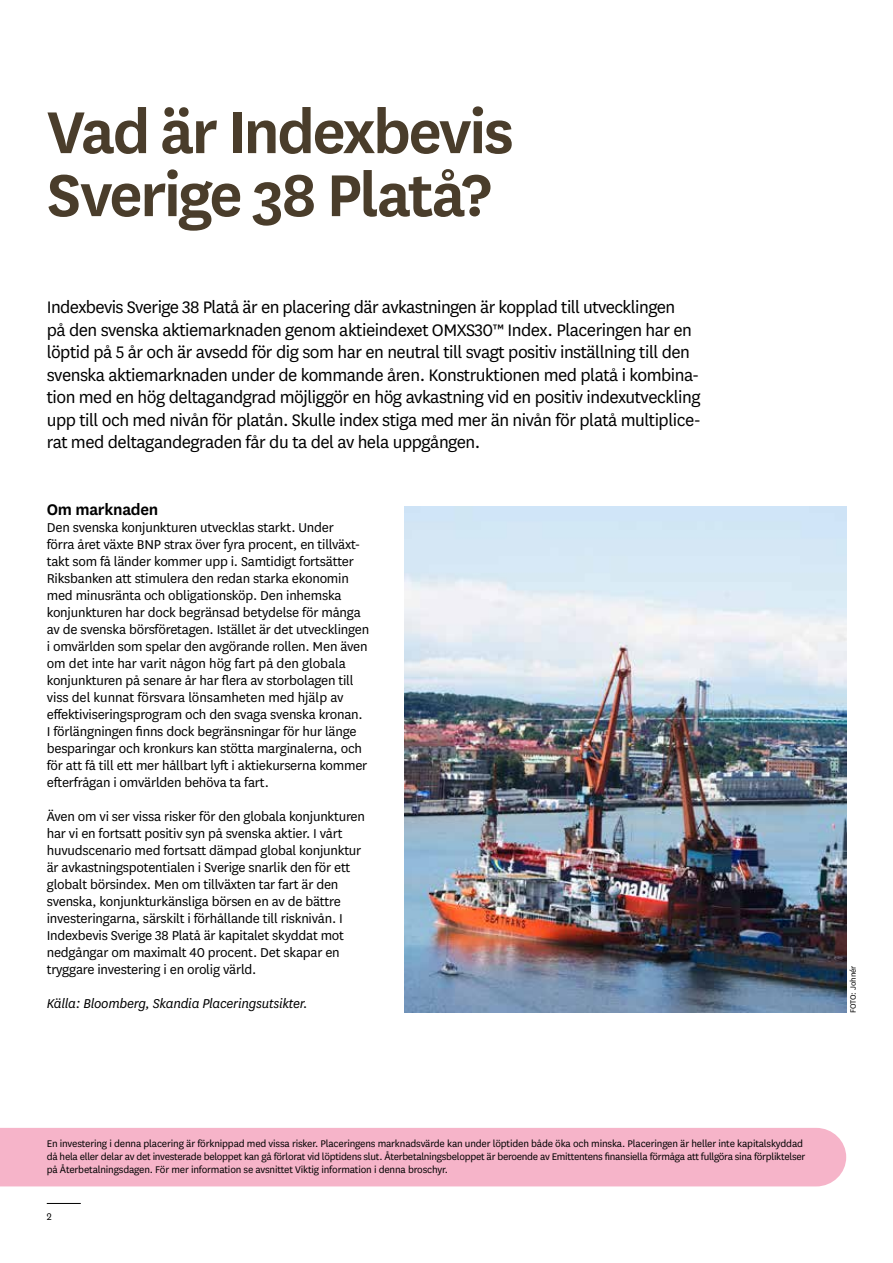
<style>
.page{position:relative;width:893px;height:1263px;background:#fff}
.page>*{position:absolute;margin:0;border:0;box-sizing:border-box;transform-origin:0 0}
.t1{font:600 69px/63px "Skandia Sans";letter-spacing:-.04em;color:#4a3d2b}
.t2{font:19.5px/22.5px "Skandia Sans";letter-spacing:-.025em;color:#000}
.t3{font:600 18px "Skandia Sans";letter-spacing:-.02em;color:#000}
.t4{font:15px/17px "Skandia Sans";letter-spacing:-.015em;color:#000}
.t5{font:italic 15px "Skandia Sans";letter-spacing:-.015em;color:#000}
.t6{font:11.25px/12.9px "Skandia Sans";letter-spacing:-.015em;color:#000}
.t7{font:9px "Skandia Sans";letter-spacing:-.005em;color:#000}
</style>
<div class="page">
<hr style="left:47px;top:1203px;width:34px;height:1px;background:#000">
<img style="left:405px;top:506px;width:441px;height:507px">
<div style="left:0;top:1128px;width:846px;height:58px;background:#f6b4c9"></div>
<h1 class="t1" style="left:47px;top:96px;width:469px">Vad är Indexbevis<br>Sverige 38 Platå?</h1>
<p class="t2" style="left:47px;top:295px;width:656px">Indexbevis Sverige 38 Platå är en placering där avkastningen är kopplad till utvecklingen<br>på den svenska aktiemarknaden genom aktieindexet OMXS30™ Index. Placeringen har en löptid på 5 år och är avsedd för dig som har en neutral till svagt positiv inställning till den svenska aktiemarknaden under de kommande åren. Konstruktionen med platå i kombina&shy;tion med en hög deltagandgrad möjliggör en hög avkastning vid en positiv indexutveckling upp till och med nivån för platån. Skulle index stiga med mer än nivån för platå multiplice&shy;rat med deltagandegraden får du ta del av hela uppgången.</p>
<p class="t3" style="left:47px;top:497px;width:113px">Om marknaden</p>
<p class="t4" style="left:47px;top:518px;width:324px">Den svenska konjunkturen utvecklas starkt. Under<br>förra året växte BNP strax över fyra procent, en tillväxt&shy;takt som få länder kommer upp i. Samtidigt fortsätter Riksbanken att stimulera den redan starka ekonomin med minusränta och obligationsköp. Den inhemska konjunkturen har dock begränsad betydelse för många av de svenska börsföretagen. Istället är det utvecklingen i omvärlden som spelar den avgörande rollen. Men även om det inte har varit någon hög fart på den globala konjunkturen på senare år har flera av storbolagen till viss del kunnat försvara lönsamheten med hjälp av effektiviseringsprogram och den svaga svenska kronan.<br>I förlängningen finns dock begränsningar för hur länge besparingar och kronkurs kan stötta marginalerna, och för att få till ett mer hållbart lyft i aktiekurserna kommer efterfrågan i omvärlden behöva ta fart.</p>
<p class="t4" style="left:47px;top:807px;width:320px">Även om vi ser vissa risker för den globala konjunkturen har vi en fortsatt positiv syn på svenska aktier. I vårt huvudscenario med fortsatt dämpad global konjunktur är avkastningspotentialen i Sverige snarlik den för ett globalt börsindex. Men om tillväxten tar fart är den svenska, konjunkturkänsliga börsen en av de bättre investeringarna, särskilt i förhållande till risknivån. I Indexbevis Sverige 38 Platå är kapitalet skyddat mot nedgångar om maximalt 40 procent. Det skapar en tryggare investering i en orolig värld.</p>
<p class="t5" style="left:47px;top:994px;width:263px">Källa: Bloomberg, Skandia Placeringsutsikter.</p>
<p class="t7" style="left:847px;top:1013px;width:49px;rotate:-90deg">FOTO: Johnér</p>
<p class="t6" style="left:47px;top:1137px;width:760px">En investering i denna placering är förknippad med vissa risker. Placeringens marknadsvärde kan under löptiden både öka och minska. Placeringen är heller inte kapitalskyddad då hela eller delar av det investerade beloppet kan gå förlorat vid löptidens slut. Återbetalningsbeloppet är beroende av Emittentens finansiella förmåga att fullgöra sina förpliktelser på Återbetalningsdagen. För mer information se avsnittet Viktig information i denna broschyr.</p>
<p class="t6" style="left:47px;top:1210px;width:6px">2</p>
</div>
